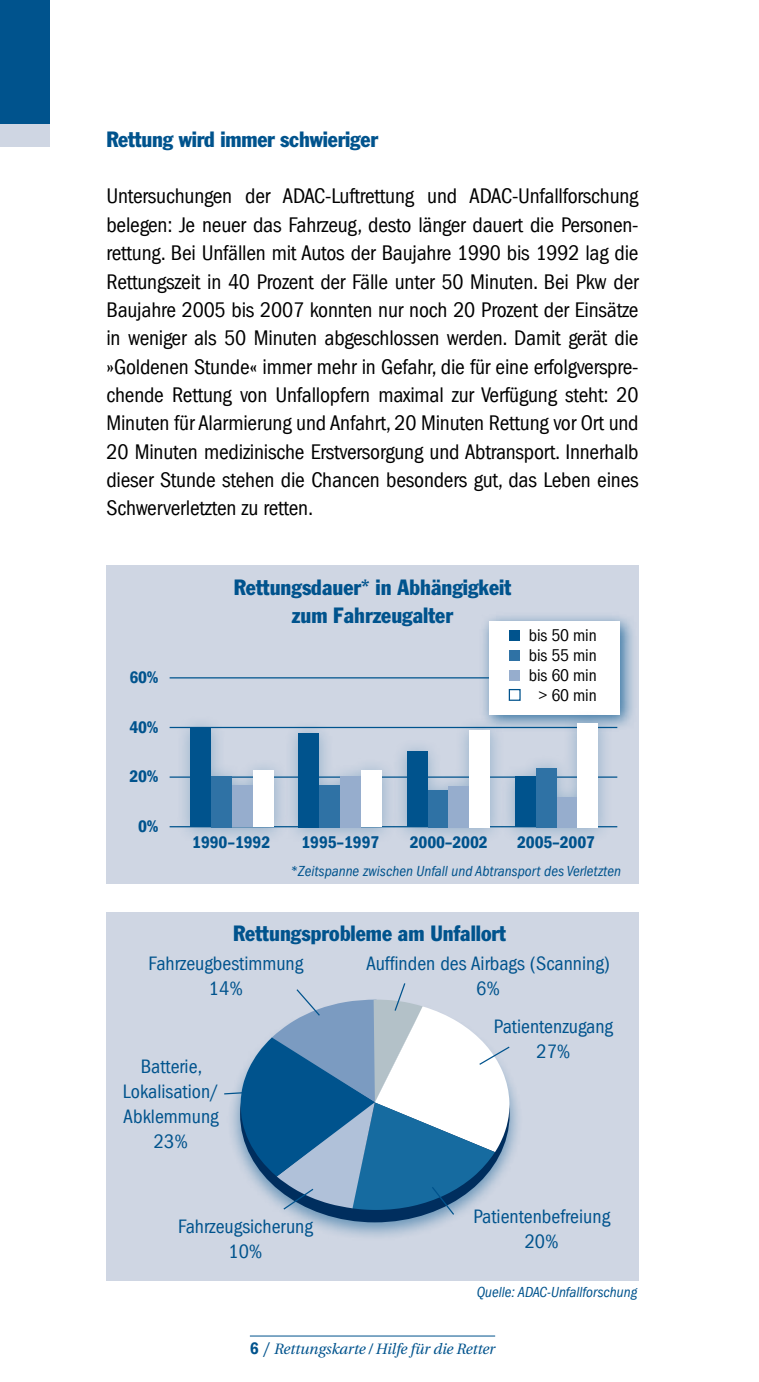
<style>
.page{position:relative;width:759px;height:1382px;background:#fff}
.page>*{position:absolute;margin:0;border:0;box-sizing:border-box;transform-origin:0 0}
.t1{font:condensed 21.75px/28.2px "Franklin Gothic LT Com";letter-spacing:-.01em;color:#000;text-align:justify}
.t2{font:condensed 21.75px/27.5px "Franklin Gothic";color:#00538d;text-align:center}
.t3{font:condensed 20px/25px "Franklin Gothic LT Com";color:#00538d;text-align:center}
.t4{font:17.5px "Franklin Gothic LT Com Dm Cn";letter-spacing:-.01em;color:#00538d}
.t5{font:condensed 17.5px/20px "Franklin Gothic LT Com";letter-spacing:-.01em;color:#000;text-align:center}
.t6{font:italic condensed 15px "Franklin Gothic LT Com";color:#00538d}
.t7{font:italic 15px "Utopia";letter-spacing:-.01em;color:#00538d}
.s1{font-family:"Franklin Gothic LT Com Dm Cn";font-style:normal;font-size:17.5px}
.s2{font-family:"Franklin Gothic LT Com";font-style:normal;font-stretch:condensed;font-size:17.5px}
</style>
<div class="page">
<hr style="left:250px;top:1335px;width:245px;height:1px;background:#00538d">
<div style="left:106px;top:912px;width:532px;height:369px;background:#cfd6e3"></div>
<div style="left:226px;top:998px;width:296px;height:243px;background:#00538d;opacity:.5"></div>
<div style="left:106px;top:566px;width:532px;height:318px;background:#cfd6e3"></div>
<hr style="left:169px;top:677px;width:448px;height:1px;background:#00538d">
<hr style="left:169px;top:727px;width:448px;height:1px;background:#00538d">
<hr style="left:169px;top:776px;width:448px;height:1px;background:#00538d">
<div style="left:479px;top:611px;width:157px;height:121px;background:#00538d;opacity:.75"></div>
<div style="left:489px;top:621px;width:130px;height:94px;background:#fff"></div>
<div style="left:508px;top:630px;width:11px;height:11px;background:#00538d"></div>
<div style="left:508px;top:650px;width:11px;height:11px;background:#2f72a5"></div>
<div style="left:508px;top:670px;width:11px;height:11px;background:#96adcd"></div>
<div style="left:508px;top:689px;width:12px;height:12px;background:#fff;border:1px solid #00538d"></div>
<hr style="left:169px;top:826px;width:448px;height:1px;background:#00538d">
<svg style="left:224px;top:983px;width:286px;height:233px"></svg>
<div style="left:174px;top:714px;width:114px;height:129px;background:#00538d;opacity:.3"></div>
<div style="left:190px;top:727px;width:21px;height:100px;background:#00538d"></div>
<div style="left:211px;top:776px;width:21px;height:51px;background:#2f72a5"></div>
<div style="left:232px;top:785px;width:21px;height:42px;background:#96adcd"></div>
<div style="left:253px;top:770px;width:20px;height:57px;background:#fff"></div>
<div style="left:282px;top:719px;width:114px;height:125px;background:#00538d;opacity:.3"></div>
<div style="left:298px;top:732px;width:21px;height:95px;background:#00538d"></div>
<div style="left:319px;top:785px;width:21px;height:42px;background:#2f72a5"></div>
<div style="left:340px;top:776px;width:21px;height:51px;background:#96adcd"></div>
<div style="left:361px;top:770px;width:20px;height:57px;background:#fff"></div>
<div style="left:390px;top:716px;width:114px;height:127px;background:#00538d;opacity:.3"></div>
<div style="left:406px;top:751px;width:21px;height:76px;background:#00538d"></div>
<div style="left:427px;top:790px;width:21px;height:37px;background:#2f72a5"></div>
<div style="left:448px;top:786px;width:21px;height:41px;background:#96adcd"></div>
<div style="left:469px;top:730px;width:20px;height:97px;background:#fff"></div>
<div style="left:499px;top:709px;width:113px;height:134px;background:#00538d;opacity:.3"></div>
<div style="left:514px;top:776px;width:21px;height:51px;background:#00538d"></div>
<div style="left:535px;top:767px;width:21px;height:60px;background:#2f72a5"></div>
<div style="left:556px;top:797px;width:21px;height:30px;background:#96adcd"></div>
<div style="left:577px;top:723px;width:21px;height:104px;background:#fff"></div>
<div style="left:0;top:0;width:50px;height:124px;background:#00538d"></div>
<div style="left:0;top:124px;width:50px;height:23px;background:#cfd6e3"></div>
<p class="t2" style="left:106px;top:125px;width:273px">Rettung wird immer schwieriger</p>
<p class="t1" style="left:106px;top:182px;width:533px">Untersuchungen der ADAC-Luftrettung und ADAC-Unfallforschung belegen: Je neuer das Fahrzeug, desto länger dauert die Personen&shy;rettung. Bei Unfällen mit Autos der Baujahre 1990 bis 1992 lag die Rettungszeit in 40 Prozent der Fälle unter 50 Minuten. Bei Pkw der Baujahre 2005 bis 2007 konnten nur noch 20 Prozent der Einsätze in weniger als 50 Minuten abgeschlossen werden. Damit gerät die »Goldenen Stunde« immer mehr in Gefahr, die für eine erfolgverspre&shy;chende Rettung von Unfallopfern maximal zur Verfügung steht: 20<br>Minuten für Alarmierung und Anfahrt, 20 Minuten Rettung vor Ort und 20 Minuten medizinische Erstversorgung und Abtransport. Innerhalb dieser Stunde stehen die Chancen besonders gut, das Leben eines Schwerverletzten zu retten.</p>
<p class="t4" style="left:129px;top:667px;width:31px">60%</p>
<p class="t4" style="left:129px;top:717px;width:31px">40%</p>
<p class="t4" style="left:129px;top:766px;width:31px">20%</p>
<p class="t4" style="left:138px;top:816px;width:22px">0%</p>
<p class="t2" style="left:234px;top:573px;width:279px">Rettungsdauer* in Abhängigkeit zum Fahrzeugalter</p>
<p class="t5" style="left:528px;top:625px;width:69px">bis 50 min bis 55 min bis 60 min &gt; 60 min</p>
<p class="t4" style="left:192px;top:832px;width:79px">1990–1992</p>
<p class="t4" style="left:301px;top:832px;width:79px">1995–1997</p>
<p class="t4" style="left:409px;top:832px;width:79px">2000–2002</p>
<p class="t4" style="left:516px;top:832px;width:79px">2005–2007</p>
<p class="t6" style="left:290px;top:863px;width:332px">*Zeitspanne zwischen Unfall und Abtransport des Verletzten</p>
<p class="t2" style="left:233px;top:919px;width:274px">Rettungsprobleme am Unfallort</p>
<p class="t3" style="left:148px;top:951px;width:156px">Fahrzeugbestimmung<br>14%</p>
<p class="t3" style="left:123px;top:1054px;width:98px">Batterie,<br>Lokalisation/<br>Abklemmung<br>23%</p>
<p class="t3" style="left:366px;top:951px;width:245px">Auffinden des Airbags (Scanning)<br>6%</p>
<p class="t3" style="left:493px;top:1014px;width:121px">Patientenzugang<br>27%</p>
<p class="t3" style="left:178px;top:1213px;width:136px">Fahrzeugsicherung<br>10%</p>
<p class="t3" style="left:473px;top:1204px;width:138px">Patientenbefreiung<br>20%</p>
<p class="t6" style="left:476px;top:1283px;width:162px">Quelle: ADAC-Unfallforschung</p>
<p class="t7" style="left:250px;top:1340px;width:246px"><span class="s1">6</span> <span class="s2">/</span> Rettungskarte / Hilfe für die Retter</p>
</div>
